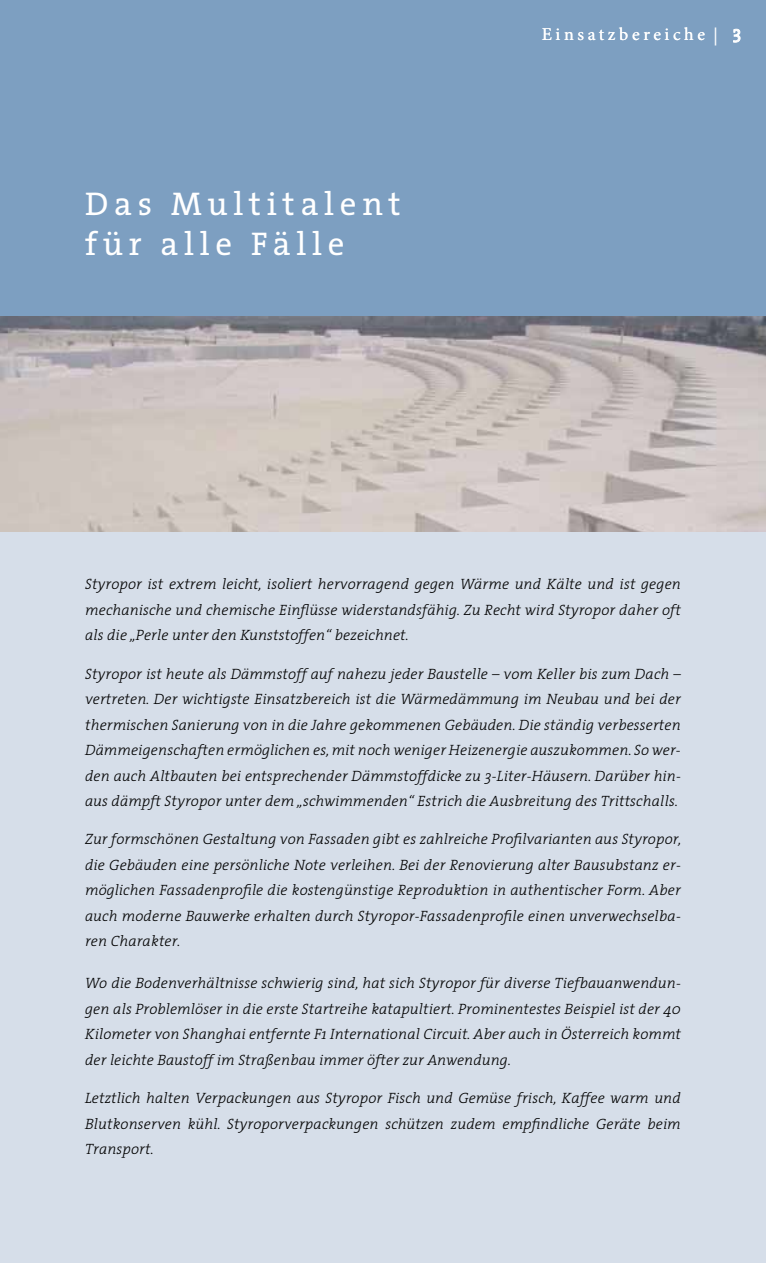
<style>
.page{position:relative;width:766px;height:1263px;background:#fff}
.page>*{position:absolute;margin:0;border:0;box-sizing:border-box;transform-origin:0 0}
.t1{font:33px/39.6px "The Serif";letter-spacing:.175em;color:#fff}
.t2{font:18px "Minion Pro";letter-spacing:.2em;color:#fff}
.t3{font:italic 300 15px/25.5px "The Serif";letter-spacing:.01em;color:#000;text-align:justify}
.s1{font-family:"The Serif"}
</style>
<div class="page">
<div style="left:0;top:0;width:765px;height:317px;background:#7d9fc1"></div>
<div style="left:0;top:317px;width:765px;height:946px;background:#d6dee9"></div>
<img style="left:0;top:317px;width:765px;height:214px">
<svg style="left:733px;top:29px;width:7px;height:14px"></svg>
<h1 class="t1" style="left:85px;top:183px;width:317px">Das Multitalent für alle Fälle</h1>
<p class="t2" style="left:541px;top:22px;width:178px">Einsatzbereiche <span class="s1">|</span></p>
<p class="t3" style="left:85px;top:571px;width:597px">Styropor ist extrem leicht, isoliert hervorragend gegen Wärme und Kälte und ist gegen mechanische und chemische Einflüsse widerstandsfähig. Zu Recht wird Styropor daher oft als die „Perle unter den Kunststoffen“ bezeichnet.</p>
<p class="t3" style="left:85px;top:660px;width:597px">Styropor ist heute als Dämmstoff auf nahezu jeder Baustelle – vom Keller bis zum Dach – vertreten. Der wichtigste Einsatzbereich ist die Wärmedämmung im Neubau und bei der thermischen Sanierung von in die Jahre gekommenen Gebäuden. Die ständig verbesserten Dämmeigenschaften ermöglichen es, mit noch weniger Heizenergie auszukommen. So wer&shy;den auch Altbauten bei entsprechender Dämmstoffdicke zu 3-Liter-Häusern. Darüber hin&shy;aus dämpft Styropor unter dem „schwimmenden“ Estrich die Ausbreitung des Trittschalls.</p>
<p class="t3" style="left:85px;top:826px;width:597px">Zur formschönen Gestaltung von Fassaden gibt es zahlreiche Profilvarianten aus Styropor, die Gebäuden eine persönliche Note verleihen. Bei der Renovierung alter Bausubstanz er&shy;möglichen Fassadenprofile die kostengünstige Reproduktion in authentischer Form. Aber auch moderne Bauwerke erhalten durch Styropor-Fassadenprofile einen unverwechselba&shy;ren Charakter.</p>
<p class="t3" style="left:85px;top:970px;width:597px">Wo die Bodenverhältnisse schwierig sind, hat sich Styropor für diverse Tiefbauanwendun&shy;gen als Problemlöser in die erste Startreihe katapultiert. Prominentestes Beispiel ist der 40<br>Kilometer von Shanghai entfernte F1 International Circuit. Aber auch in Österreich kommt der leichte Baustoff im Straßenbau immer öfter zur Anwendung.</p>
<p class="t3" style="left:85px;top:1085px;width:597px">Letztlich halten Verpackungen aus Styropor Fisch und Gemüse frisch, Kaffee warm und Blutkonserven kühl. Styroporverpackungen schützen zudem empfindliche Geräte beim Transport.</p>
</div>
